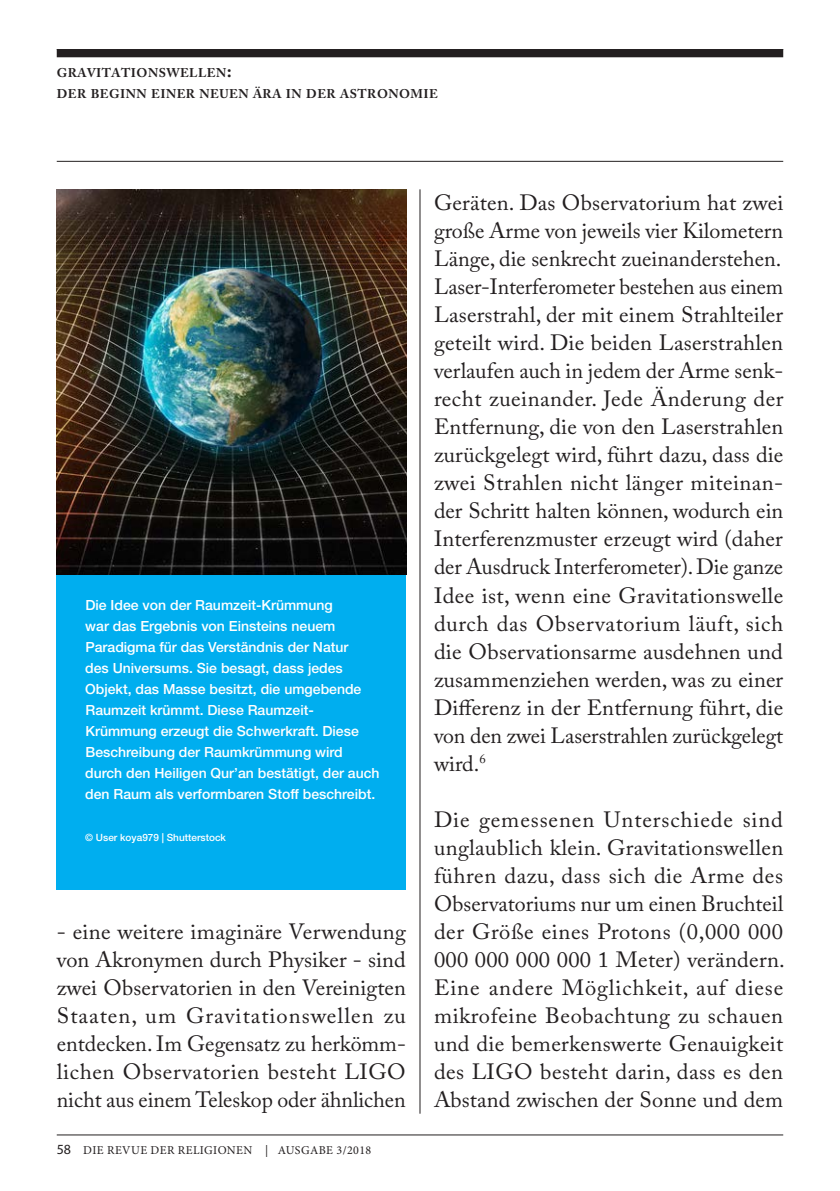
<style>
.page{position:relative;width:840px;height:1191px;background:#fff}
.page>*{position:absolute;margin:0;border:0;box-sizing:border-box;transform-origin:0 0}
.t1{font:22px/28px "Adobe Caslon Pro";letter-spacing:.005em;color:#231f20;text-align:justify}
.t2{font:500 14px/21px "Helvetica Neue LT Std";color:#fff}
.t3{font:700 12.6px/21px "Adobe Caslon Pro";letter-spacing:.035em;color:#231f20}
.t4{font:12px "Minion Pro";letter-spacing:.035em;color:#231f20}
.t5{font:500 10px "Helvetica Neue LT Std";color:#fff}
.s1{font-size:18px}
.s2{font-family:"Myriad Pro";font-size:14px}
</style>
<div class="page">
<hr style="left:57px;top:1134px;width:725px;height:1px;background:#231f20">
<hr style="left:57px;top:161px;width:725px;height:1px;background:#231f20">
<div style="left:57px;top:49px;width:725px;height:8px;background:#231f20"></div>
<hr style="left:419px;top:189px;width:1px;height:924px;background:#231f20">
<div style="left:57px;top:574px;width:349px;height:315px;background:#00aeef"></div>
<img style="left:57px;top:189px;width:349px;height:385px">
<p class="t3" style="left:57px;top:62px;width:382px">GRAVITATIONSWELLEN<span class="s1">:<br></span>DER BEGINN EINER NEUEN ÄRA IN DER ASTRONOMIE</p>
<p class="t2" style="left:85px;top:594px;width:296px">Die Idee von der Raumzeit-Krümmung<br>war das Ergebnis von Einsteins neuem Paradigma für das Verständnis der Natur<br>des Universums. Sie besagt, dass jedes Objekt, das Masse besitzt, die umgebende Raumzeit krümmt. Diese Raumzeit-Krümmung erzeugt die Schwerkraft. Diese Beschreibung der Raumkrümmung wird durch den Heiligen Qur’an bestätigt, der auch den Raum als verformbaren Stoff beschreibt.</p>
<p class="t5" style="left:85px;top:831px;width:142px">© User koya979 | Shutterstock</p>
<p class="t1" style="left:57px;top:917px;width:350px">- eine weitere imaginäre Verwendung von Akronymen durch Physiker - sind zwei Observatorien in den Vereinigten Staaten, um Gravitationswellen zu entdecken. Im Gegensatz zu herkömm&shy;lichen Observatorien besteht LIGO nicht aus einem Teleskop oder ähnlichen</p>
<p class="t4" style="left:57px;top:1142px;width:316px"><span class="s2">58</span> DIE REVUE DER RELIGIONEN | AUSGABE 3/2018</p>
<p class="t1" style="left:434px;top:189px;width:351px">Geräten. Das Observatorium hat zwei große Arme von jeweils vier Kilometern Länge, die senkrecht zueinanderstehen.<br>Laser-Interferometer bestehen aus einem Laserstrahl, der mit einem Strahlteiler geteilt wird. Die beiden Laserstrahlen verlaufen auch in jedem der Arme senk&shy;recht zueinander. Jede Änderung der Entfernung, die von den Laserstrahlen zurückgelegt wird, führt dazu, dass die zwei Strahlen nicht länger miteinan&shy;der Schritt halten können, wodurch ein Interferenzmuster erzeugt wird (daher der Ausdruck Interferometer). Die ganze Idee ist, wenn eine Gravitationswelle durch das Observatorium läuft, sich die Observationsarme ausdehnen und zusammenziehen werden, was zu einer Differenz in der Entfernung führt, die von den zwei Laserstrahlen zurückgelegt wird.<sup>6</sup></p>
<p class="t1" style="left:434px;top:805px;width:352px">Die gemessenen Unterschiede sind unglaublich klein. Gravitationswellen führen dazu, dass sich die Arme des Observatoriums nur um einen Bruchteil der Größe eines Protons (0,000 000<br>000 000 000 000 1 Meter) verändern.<br>Eine andere Möglichkeit, auf diese mikrofeine Beobachtung zu schauen und die bemerkenswerte Genauigkeit des LIGO besteht darin, dass es den Abstand zwischen der Sonne und dem</p>
</div>
